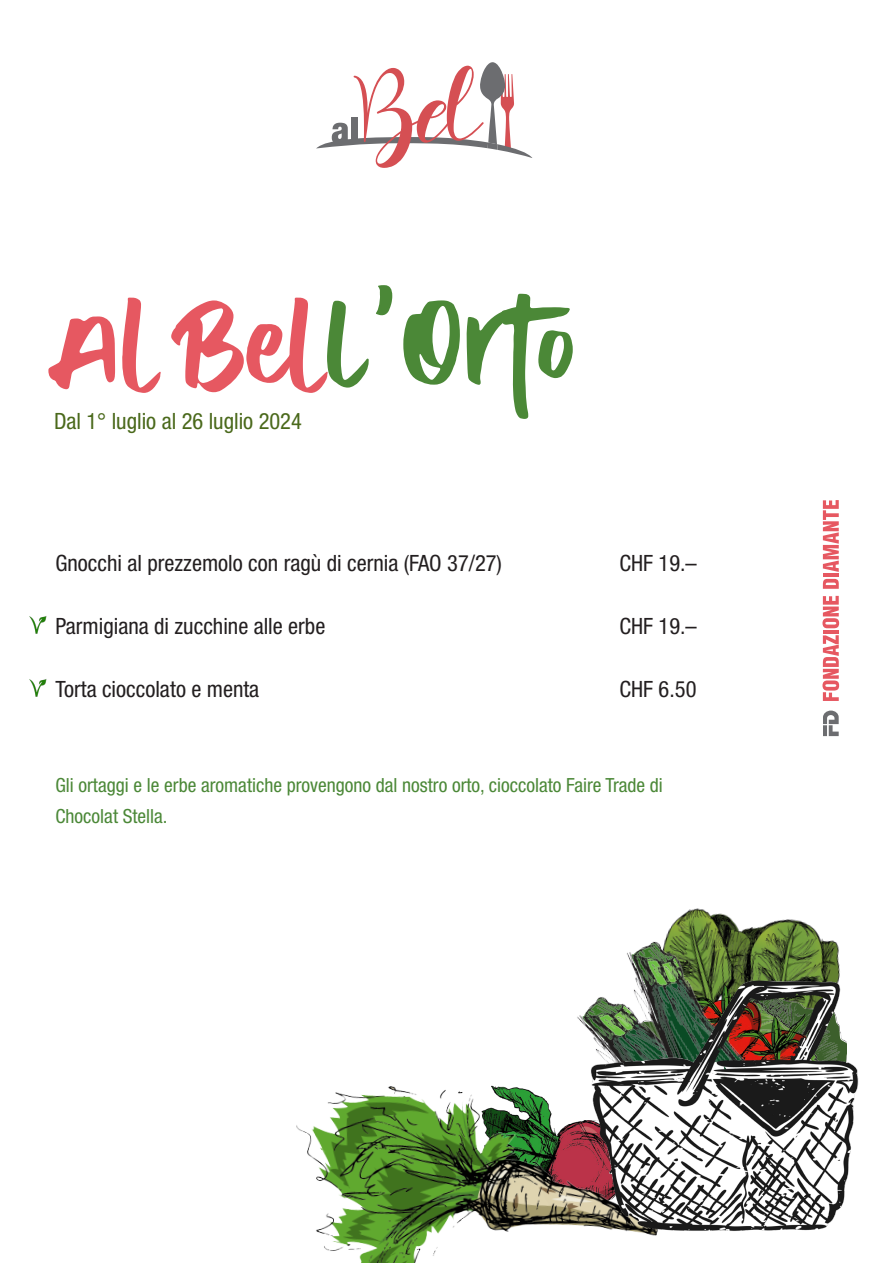
<style>
.page{position:relative;width:893px;height:1263px;background:#fff}
.page>*{position:absolute;margin:0;border:0;box-sizing:border-box;transform-origin:0 0}
.t1{font:90px "Hello Mornin";color:#4b8837}
.t2{font:condensed 22.5px "Helvetica Neue LT Pro";color:#231f20}
.t3{font:condensed 22.5px "Helvetica Neue LT Pro";color:#4a691b}
.t4{font:condensed 19.5px/31.5px "Helvetica Neue LT Pro";color:#4b8837}
.s1{color:#e65861}
</style>
<div class="page">
<img style="left:296px;top:1085px;width:235px;height:178px">
<svg style="left:316px;top:62px;width:216px;height:106px"></svg>
<img style="left:29px;top:616px;width:18px;height:18px">
<img style="left:29px;top:679px;width:18px;height:18px">
<svg style="left:822px;top:635px;width:17px;height:66px"></svg>
<hr style="left:823px;top:630px;width:16px;height:4px;background:#e65861">
<svg style="left:822px;top:596px;width:17px;height:32px"></svg>
<svg style="left:823px;top:579px;width:16px;height:10px"></svg>
<hr style="left:823px;top:573px;width:16px;height:4px;background:#e65861">
<svg style="left:823px;top:500px;width:16px;height:72px"></svg>
<svg style="left:823px;top:710px;width:16px;height:26px"></svg>
<img style="left:531px;top:912px;width:328px;height:324px">
<p class="t1" style="left:55px;top:292px;width:524px"><span class="s1">Al Bel</span>L’Orto</p>
<p class="t3" style="left:54px;top:407px;width:249px">Dal 1° luglio al 26 luglio 2024</p>
<p class="t2" style="left:55px;top:550px;width:448px">Gnocchi al prezzemolo con ragù di cernia (FAO 37/27)</p>
<p class="t2" style="left:619px;top:550px;width:79px">CHF 19.–</p>
<p class="t2" style="left:55px;top:613px;width:271px">Parmigiana di zucchine alle erbe</p>
<p class="t2" style="left:619px;top:613px;width:79px">CHF 19.–</p>
<p class="t2" style="left:55px;top:676px;width:205px">Torta cioccolato e menta</p>
<p class="t2" style="left:619px;top:676px;width:78px">CHF 6.50</p>
<p class="t4" style="left:55px;top:769px;width:609px">Gli ortaggi e le erbe aromatiche provengono dal nostro orto, cioccolato Faire Trade di<br>Chocolat Stella.</p>
</div>
